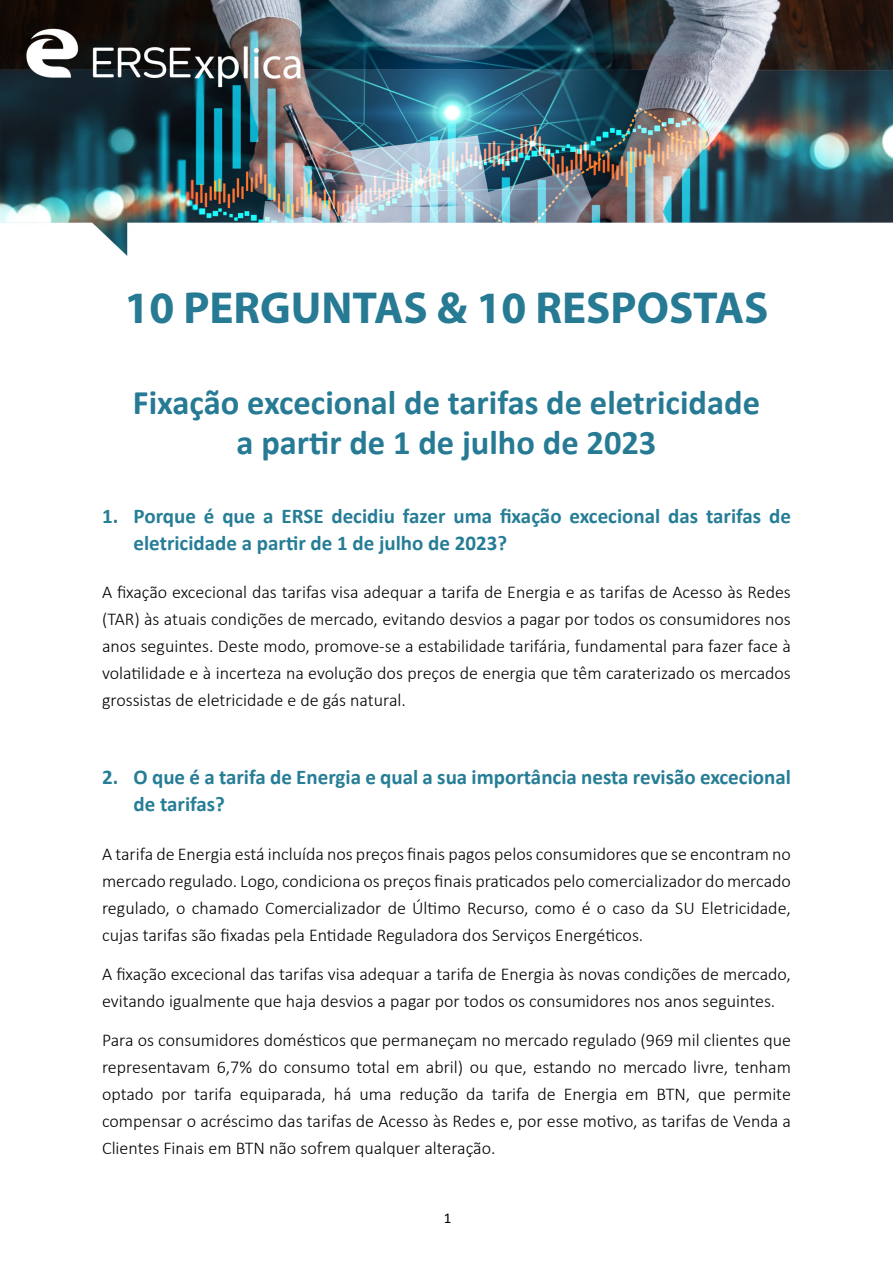
<style>
.page{position:relative;width:893px;height:1263px;background:#fff}
.page>*{position:absolute;margin:0;border:0;box-sizing:border-box;transform-origin:0 0}
.t1{font:700 45px "Myriad Pro";color:#267a94}
.t2{font:700 34.5px/39.8px "Calibri";color:#267a94;text-align:center}
.t3{font:700 21px/27px "Calibri";color:#257d96}
.t4{font:300 18px/27px "Calibri";color:#000;text-align:justify}
.t5{font:15px "Calibri";color:#000}
</style>
<div class="page">
<img style="left:0;top:0;width:893px;height:255px">
<h1 class="t1" style="left:124px;top:278px;width:646px">10 PERGUNTAS &amp; 10 RESPOSTAS</h1>
<h2 class="t2" style="left:133px;top:383px;width:628px">Fixação excecional de tarifas de eletricidade a partir de 1 de julho de 2023</h2>
<p class="t3" style="left:134px;top:502px;width:659px;text-indent:-32px">1. Porque é que a ERSE decidiu fazer uma fixação excecional das tarifas de eletricidade a partir de 1 de julho de 2023?</p>
<p class="t4" style="left:102px;top:579px;width:690px">A fixação excecional das tarifas visa adequar a tarifa de Energia e as tarifas de Acesso às Redes (TAR) às atuais condições de mercado, evitando desvios a pagar por todos os consumidores nos anos seguintes. Deste modo, promove-se a estabilidade tarifária, fundamental para fazer face à volatilidade e à incerteza na evolução dos preços de energia que têm caraterizado os mercados grossistas de eletricidade e de gás natural.</p>
<p class="t3" style="left:134px;top:763px;width:659px;text-indent:-32px">2. O que é a tarifa de Energia e qual a sua importância nesta revisão excecional de tarifas?</p>
<p class="t4" style="left:102px;top:840px;width:690px">A tarifa de Energia está incluída nos preços finais pagos pelos consumidores que se encontram no mercado regulado. Logo, condiciona os preços finais praticados pelo comercializador do mercado regulado, o chamado Comercializador de Último Recurso, como é o caso da SU Eletricidade, cujas tarifas são fixadas pela Entidade Reguladora dos Serviços Energéticos.</p>
<p class="t4" style="left:102px;top:960px;width:690px">A fixação excecional das tarifas visa adequar a tarifa de Energia às novas condições de mercado, evitando igualmente que haja desvios a pagar por todos os consumidores nos anos seguintes.</p>
<p class="t4" style="left:102px;top:1026px;width:690px">Para os consumidores domésticos que permaneçam no mercado regulado (969 mil clientes que representavam 6,7% do consumo total em abril) ou que, estando no mercado livre, tenham optado por tarifa equiparada, há uma redução da tarifa de Energia em BTN, que permite compensar o acréscimo das tarifas de Acesso às Redes e, por esse motivo, as tarifas de Venda a Clientes Finais em BTN não sofrem qualquer alteração.</p>
<p class="t5" style="left:444px;top:1207px;width:9px">1</p>
</div>
